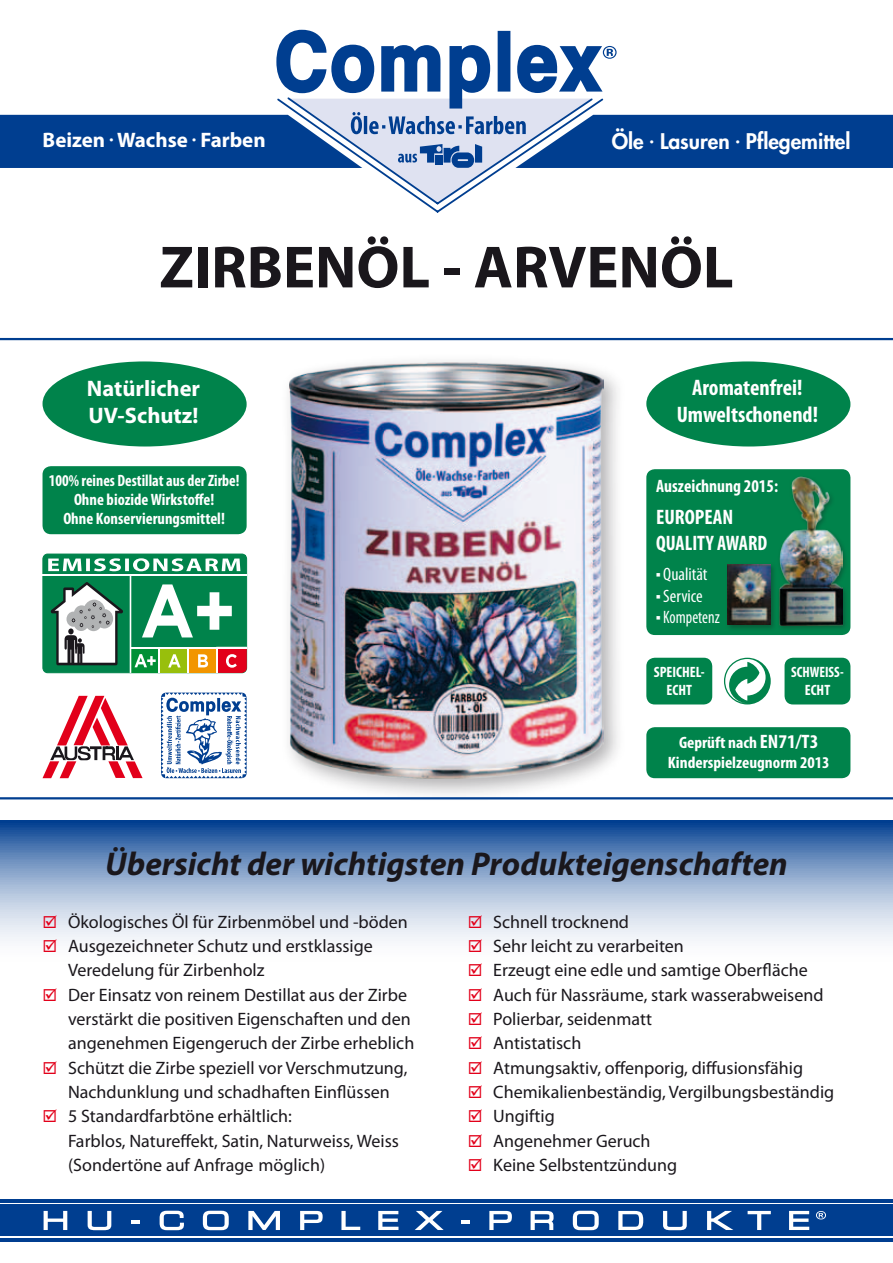
<style>
.page{position:relative;width:893px;height:1263px;background:#fff}
.page>*{position:absolute;margin:0;border:0;box-sizing:border-box;transform-origin:0 0}
.t1{font:700 60px "Myriad Pro";color:#1a171c}
.t2{font:italic 700 33px "Myriad Pro";color:#1a171c}
.t3{font:700 condensed 22.5px/27px "Myriad Pro";color:#fff;text-align:center}
.t4{font:700 22.5px/27px "Myriad Pro";color:#fff}
.t5{font:800 21px "Futura Std";color:#fff}
.t6{font:700 21px "Myriad Pro";color:#fff}
.t7{font:700 condensed 21px/25.2px "Myriad Pro";color:#fff}
.t8{font:18px/24.3px "Myriad Pro";color:#1a171c}
.t9{font:700 condensed 18px "Myriad Pro";color:#fff}
.t10{font:condensed 18px "Myriad Pro";color:#fff}
.t11{font:condensed 18px "Myriad Pro";color:#fff;scale:.9 1}
.t12{font:700 condensed 16.5px/19.2px "Myriad Pro";color:#fff;text-align:center;scale:.95 1}
.t13{font:700 condensed 16.5px/19.8px "Myriad Pro";color:#fff;text-align:center;scale:1.05 1}
.t14{font:700 condensed 15px/18px "Myriad Pro";color:#fff;text-align:center}
.t15{font:700 condensed 15px/18px "Myriad Pro";color:#fff;text-align:center;scale:.95 1}
.s1{font-size:19.5px}
.s2{color:#e2001a}
</style>
<div class="page">
<svg style="left:0;top:821px;width:893px;height:120px;background:#90aace"></svg>
<div style="left:0;top:115px;width:893px;height:53px;background:#003e90"></div>
<div style="left:0;top:1204px;width:893px;height:32px;background:#003e90"></div>
<hr style="left:0;top:1199px;width:893px;height:4px;background:#003e90">
<hr style="left:0;top:1238px;width:893px;height:4px;background:#003e90">
<svg style="left:44px;top:1211px;width:23px;height:19px"></svg>
<svg style="left:88px;top:1211px;width:23px;height:19px"></svg>
<svg style="left:131px;top:1220px;width:9px;height:3px"></svg>
<svg style="left:160px;top:1211px;width:24px;height:19px"></svg>
<svg style="left:203px;top:1211px;width:26px;height:19px"></svg>
<svg style="left:248px;top:1211px;width:32px;height:19px"></svg>
<svg style="left:300px;top:1211px;width:23px;height:19px"></svg>
<svg style="left:341px;top:1211px;width:19px;height:19px"></svg>
<svg style="left:378px;top:1211px;width:20px;height:19px"></svg>
<svg style="left:415px;top:1211px;width:29px;height:19px"></svg>
<svg style="left:461px;top:1220px;width:8px;height:3px"></svg>
<svg style="left:489px;top:1211px;width:23px;height:19px"></svg>
<svg style="left:531px;top:1211px;width:23px;height:19px"></svg>
<svg style="left:573px;top:1211px;width:26px;height:19px"></svg>
<svg style="left:618px;top:1211px;width:25px;height:19px"></svg>
<svg style="left:663px;top:1211px;width:24px;height:19px"></svg>
<svg style="left:707px;top:1211px;width:26px;height:19px"></svg>
<svg style="left:748px;top:1211px;width:23px;height:19px"></svg>
<svg style="left:789px;top:1211px;width:20px;height:19px"></svg>
<svg style="left:816px;top:1211px;width:10px;height:8px"></svg>
<svg style="left:276px;top:30px;width:341px;height:183px"></svg>
<div style="left:280px;top:353px;width:347px;height:449px;background:#1a171c;opacity:.35"></div>
<img style="left:289px;top:362px;width:315px;height:416px">
<hr style="left:0;top:338px;width:893px;height:2px;background:#003e90">
<hr style="left:0;top:797px;width:893px;height:2px;background:#003e90">
<div style="left:43px;top:466px;width:204px;height:68px;background:#00834b;border-radius:9px"></div>
<div style="left:646px;top:727px;width:204px;height:51px;background:#00834b;border-radius:9px"></div>
<svg style="left:724px;top:658px;width:47px;height:46px"></svg>
<div style="left:646px;top:658px;width:66px;height:46px;background:#00834b;border-radius:9px"></div>
<div style="left:784px;top:658px;width:66px;height:46px;background:#00834b;border-radius:9px"></div>
<div style="left:42px;top:361px;width:205px;height:86px;background:#00834b;border-radius:50%"></div>
<div style="left:646px;top:361px;width:204px;height:86px;background:#00834b;border-radius:50%"></div>
<svg style="left:43px;top:554px;width:205px;height:120px"></svg>
<hr style="left:130px;top:647px;width:117px;height:1px;background:#fff">
<hr style="left:216px;top:648px;width:2px;height:25px;background:#fff">
<svg style="left:43px;top:696px;width:100px;height:82px"></svg>
<svg style="left:161px;top:693px;width:86px;height:85px"></svg>
<div style="left:646px;top:469px;width:204px;height:166px;background:#00834b;border-radius:9px"></div>
<div style="left:777px;top:475px;width:71px;height:156px;background:#1a171c;opacity:.35"></div>
<img style="left:779px;top:477px;width:63px;height:148px">
<div style="left:725px;top:562px;width:52px;height:69px;background:#1a171c;opacity:.35"></div>
<img style="left:728px;top:565px;width:42px;height:60px">
<p class="t6" style="left:43px;top:126px;width:225px">Beizen <sup>•</sup> Wachse <sup>•</sup> Farben</p>
<p class="t5" style="left:612px;top:128px;width:240px">Öle <sup>•</sup> Lasuren <sup>•</sup> Pflegemittel</p>
<h1 class="t1" style="left:159px;top:228px;width:576px">ZIRBENÖL - ARVENÖL</h1>
<p class="t4" style="left:87px;top:375px;width:115px">Natürlicher<br>UV-Schutz!</p>
<p class="t3" style="left:677px;top:374px;width:143px">Aromatenfrei!<br>Umweltschonend!</p>
<p class="t12" style="left:49px;top:470px;width:202px">100% reines Destillat aus der Zirbe!<br>Ohne biozide Wirkstoffe!<br>Ohne Konservierungsmittel!</p>
<p class="t9" style="left:656px;top:475px;width:123px">Auszeichnung 2015:</p>
<p class="t7" style="left:656px;top:504px;width:113px">EUROPEAN<br>QUALITY AWARD</p>
<p class="t10" style="left:656px;top:563px;width:53px">■ Qualität</p>
<p class="t10" style="left:656px;top:585px;width:48px">■ Service</p>
<p class="t11" style="left:656px;top:606px;width:72px">■ Kompetenz</p>
<p class="t14" style="left:654px;top:663px;width:53px">SPEICHEL-<br>ECHT</p>
<p class="t15" style="left:791px;top:663px;width:57px">SCHWEISS-<br>ECHT</p>
<p class="t13" style="left:668px;top:732px;width:155px">Geprüft nach <span class="s1">EN71/T3<br></span>Kinderspielzeugnorm 2013</p>
<h2 class="t2" style="left:105px;top:843px;width:684px">Übersicht der wichtigsten Produkteigenschaften</h2>
<p class="t8" style="left:468px;top:909px;width:163px"><span class="s2">☑</span> Schnell trocknend</p>
<p class="t8" style="left:468px;top:934px;width:218px"><span class="s2">☑</span> Sehr leicht zu verarbeiten</p>
<p class="t8" style="left:468px;top:958px;width:342px"><span class="s2">☑</span> Erzeugt eine edle und samtige Oberfläche</p>
<p class="t8" style="left:468px;top:982px;width:357px"><span class="s2">☑</span> Auch für Nassräume, stark wasserabweisend</p>
<p class="t8" style="left:468px;top:1006px;width:186px"><span class="s2">☑</span> Polierbar, seidenmatt</p>
<p class="t8" style="left:468px;top:1031px;width:115px"><span class="s2">☑</span> Antistatisch</p>
<p class="t8" style="left:468px;top:1055px;width:337px"><span class="s2">☑</span> Atmungsaktiv, offenporig, diffusionsfähig</p>
<p class="t8" style="left:468px;top:1079px;width:368px"><span class="s2">☑</span> Chemikalienbeständig, Vergilbungsbeständig</p>
<p class="t8" style="left:468px;top:1104px;width:88px"><span class="s2">☑</span> Ungiftig</p>
<p class="t8" style="left:468px;top:1128px;width:184px"><span class="s2">☑</span> Angenehmer Geruch</p>
<p class="t8" style="left:468px;top:1152px;width:211px"><span class="s2">☑</span> Keine Selbstentzündung</p>
<p class="t8" style="left:43px;top:909px;width:367px"><span class="s2">☑</span> Ökologisches Öl für Zirbenmöbel und -böden</p>
<p class="t8" style="left:68px;top:934px;width:306px;text-indent:-26px"><span class="s2">☑</span> Ausgezeichneter Schutz und erstklassige<br>Veredelung für Zirbenholz</p>
<p class="t8" style="left:68px;top:982px;width:348px;text-indent:-26px"><span class="s2">☑</span> Der Einsatz von reinem Destillat aus der Zirbe verstärkt die positiven Eigenschaften und den angenehmen Eigengeruch der Zirbe erheblich</p>
<p class="t8" style="left:43px;top:1055px;width:366px;text-align:center"><span class="s2">☑</span> Schützt die Zirbe speziell vor Verschmutzung,<br>Nachdunklung und schadhaften Einflüssen</p>
<p class="t8" style="left:68px;top:1104px;width:332px;text-indent:-26px"><span class="s2">☑</span> 5 Standardfarbtöne erhältlich:<br>Farblos, Natureffekt, Satin, Naturweiss, Weiss (Sondertöne auf Anfrage möglich)</p>
</div>
